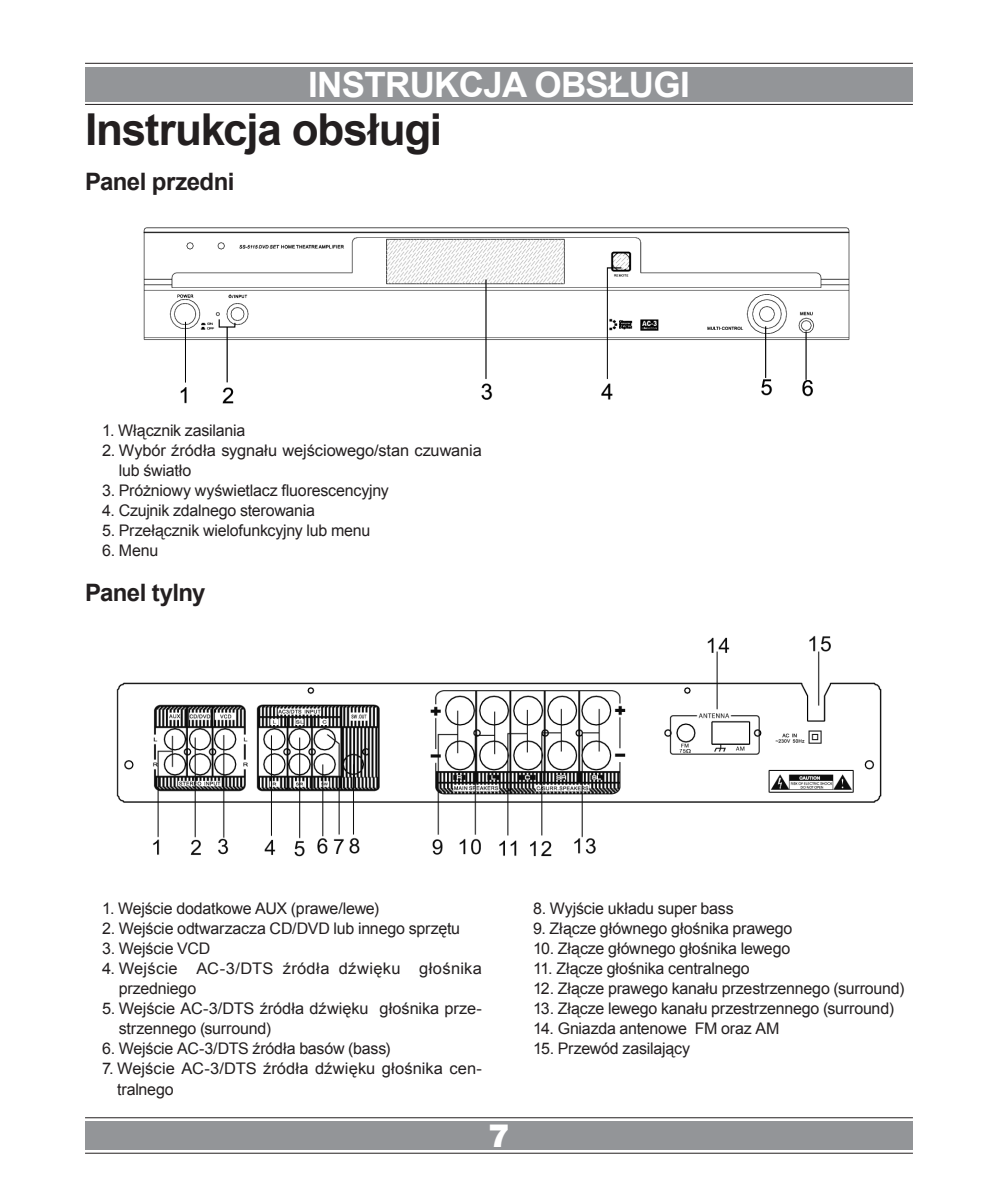
<style>
.page{position:relative;width:998px;height:1191px;background:#fff}
.page>*{position:absolute;margin:0;border:0;box-sizing:border-box;transform-origin:0 0}
.Instrukcja_obslugi{font:700 44px "Arial";color:#231f20}
.t1{font:700 35px "Arial";letter-spacing:-.02em;color:#fff}
.t2{font:900 34px "Nimbus San TOT";color:#fff}
.Podtytul{font:700 24px "Arial";letter-spacing:-.025em;color:#231f20}
.Tekstowy{font:16px/20px "Arial";letter-spacing:-.01em;color:#231f20}
.Tekstowy-2{font:16px/20px "Arial";letter-spacing:.015em;color:#231f20}
</style>
<div class="page">
<div style="left:85px;top:67px;width:828px;height:34px;background:#939598"></div>
<div style="left:85px;top:1121px;width:828px;height:28px;background:#939598"></div>
<hr style="left:85px;top:63px;width:828px;height:1px;background:#231f20">
<hr style="left:85px;top:104px;width:828px;height:1px;background:#231f20">
<hr style="left:85px;top:1117px;width:828px;height:1px;background:#231f20">
<hr style="left:85px;top:1152px;width:828px;height:1px;background:#231f20">
<img style="left:143px;top:227px;width:707px;height:177px">
<img style="left:116px;top:635px;width:766px;height:222px">
<h2 class="t1" style="left:308px;top:61px;width:378px">Instrukcja obsługi</h2>
<p class="Instrukcja_obslugi" style="left:85px;top:101px;width:359px">Instrukcja obsługi</p>
<p class="Podtytul" style="left:85px;top:166px;width:151px">Panel przedni</p>
<p class="Tekstowy" style="left:102px;top:421px;width:145px">1. Włącznik zasilania</p>
<p class="Tekstowy" style="left:119px;top:441px;width:364px;text-indent:-17px">2. Wybór źródła sygnału wejściowego/stan czuwania lub światło</p>
<p class="Tekstowy" style="left:102px;top:481px;width:288px">3. Próżniowy wyświetlacz fluorescencyjny</p>
<p class="Tekstowy" style="left:102px;top:501px;width:215px">4. Czujnik zdalnego sterowania</p>
<p class="Tekstowy" style="left:102px;top:521px;width:270px">5. Przełącznik wielofunkcyjny lub menu</p>
<p class="Tekstowy" style="left:102px;top:541px;width:58px">6. Menu</p>
<p class="Podtytul" style="left:85px;top:577px;width:122px">Panel tylny</p>
<p class="Tekstowy" style="left:102px;top:899px;width:278px">1. Wejście dodatkowe AUX (prawe/lewe)</p>
<p class="Tekstowy" style="left:102px;top:919px;width:360px">2. Wejście odtwarzacza CD/DVD lub innego sprzętu</p>
<p class="Tekstowy" style="left:102px;top:939px;width:110px">3. Wejście VCD</p>
<p class="Tekstowy-2" style="left:119px;top:959px;width:365px;text-indent:-17px">4. Wejście AC-3/DTS źródła dźwięku głośnika przedniego</p>
<p class="Tekstowy" style="left:119px;top:999px;width:365px;text-indent:-17px">5. Wejście AC-3/DTS źródła dźwięku głośnika prze&shy;strzennego (surround)</p>
<p class="Tekstowy" style="left:102px;top:1039px;width:290px">6. Wejście AC-3/DTS źródła basów (bass)</p>
<p class="Tekstowy" style="left:117px;top:1059px;width:366px;text-indent:-15px">7. Wejście AC-3/DTS źródła dźwięku głośnika cen&shy;tralnego</p>
<h3 class="t2" style="left:488px;top:1116px;width:24px">7</h3>
<p class="Tekstowy" style="left:533px;top:899px;width:202px">8. Wyjście układu super bass</p>
<p class="Tekstowy" style="left:533px;top:919px;width:261px">9. Złącze głównego głośnika prawego</p>
<p class="Tekstowy" style="left:533px;top:939px;width:259px">10. Złącze głównego głośnika lewego</p>
<p class="Tekstowy" style="left:533px;top:959px;width:218px">11. Złącze głośnika centralnego</p>
<p class="Tekstowy" style="left:533px;top:979px;width:373px">12. Złącze prawego kanału przestrzennego (surround)</p>
<p class="Tekstowy" style="left:533px;top:999px;width:362px">13. Złącze lewego kanału przestrzennego (surround)</p>
<p class="Tekstowy" style="left:533px;top:1019px;width:248px">14. Gniazda antenowe FM oraz AM</p>
<p class="Tekstowy" style="left:533px;top:1039px;width:158px">15. Przewód zasilający</p>
</div>
